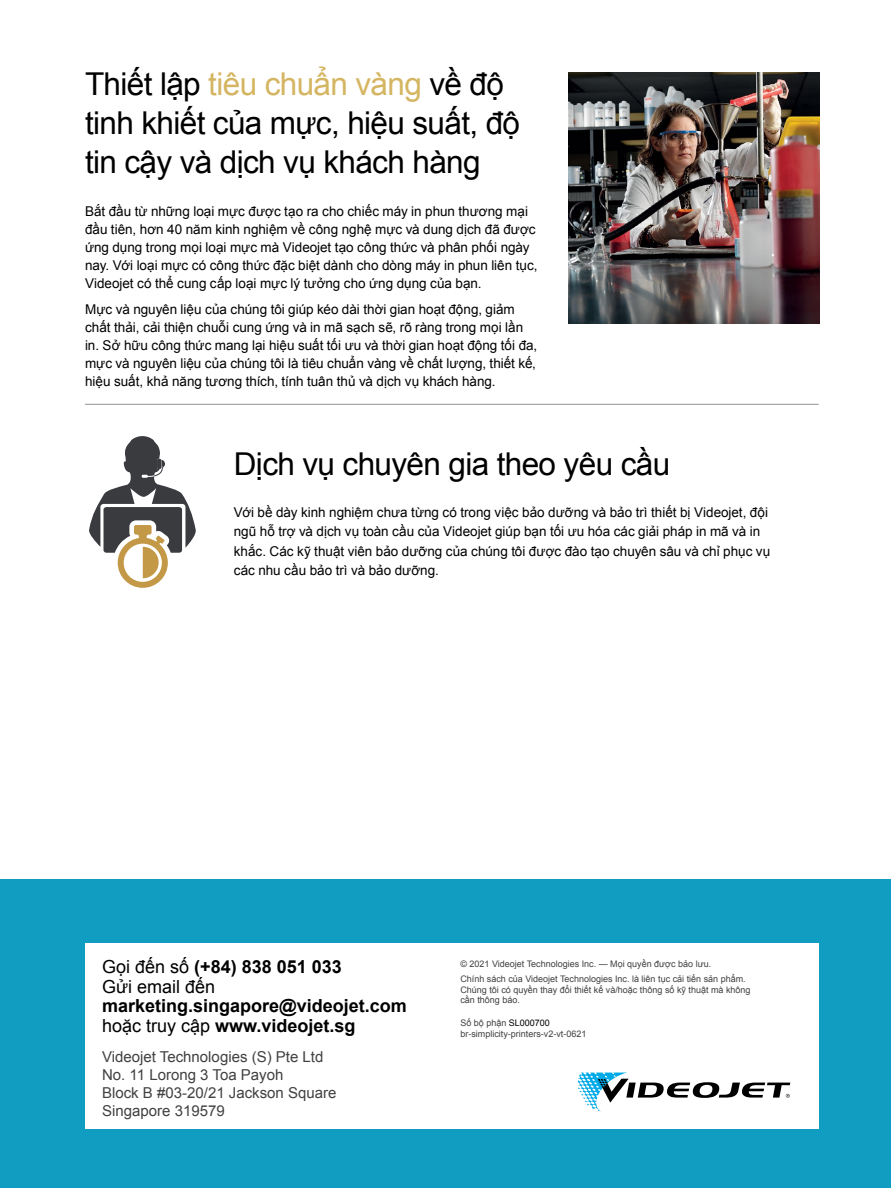
<style>
.page{position:relative;width:891px;height:1188px;background:#fff}
.page>*{position:absolute;margin:0;border:0;box-sizing:border-box;transform-origin:0 0}
.t1{font:31.5px/39px "Arial";letter-spacing:-.02em;color:#000}
.t2{font:700 18px/19.5px "Arial";color:#000}
.t3{font:18px/19.5px "Arial";color:#000}
.t4{font:15px/18px "Arial";color:#414042}
.t5{font:13.5px/18px "Arial";color:#000}
.t6{font:9px/14.7px "Arial";color:#414042}
.s1{color:#d4b561}
.s2{font-weight:700}
.s3{font-weight:400}
.s4{color:#000}
</style>
<div class="page">
<div style="left:0;top:880px;width:891px;height:308px;background:#109dc1"></div>
<div style="left:85px;top:943px;width:734px;height:185px;background:#fff"></div>
<svg style="left:578px;top:1073px;width:212px;height:38px"></svg>
<img style="left:568px;top:72px;width:252px;height:252px">
<svg style="left:89px;top:436px;width:107px;height:152px"></svg>
<hr style="left:85px;top:404px;width:734px;height:1px;background:#939598">
<h1 class="t1" style="left:85px;top:65px;width:437px">Thiết lập <span class="s1">tiêu chuẩn vàng</span> về độ tinh khiết của mực, hiệu suất, độ tin cậy và dịch vụ khách hàng</h1>
<p class="t5" style="left:85px;top:202px;width:454px">Bắt đầu từ những loại mực được tạo ra cho chiếc máy in phun thương mại đầu tiên, hơn 40 năm kinh nghiệm về công nghệ mực và dung dịch đã được ứng dụng trong mọi loại mực mà Videojet tạo công thức và phân phối ngày nay. Với loại mực có công thức đặc biệt dành cho dòng máy in phun liên tục, Videojet có thể cung cấp loại mực lý tưởng cho ứng dụng của bạn.</p>
<p class="t5" style="left:85px;top:301px;width:454px">Mực và nguyên liệu của chúng tôi giúp kéo dài thời gian hoạt động, giảm chất thải, cải thiện chuỗi cung ứng và in mã sạch sẽ, rõ ràng trong mọi lần in. Sở hữu công thức mang lại hiệu suất tối ưu và thời gian hoạt động tối đa, mực và nguyên liệu của chúng tôi là tiêu chuẩn vàng về chất lượng, thiết kế, hiệu suất, khả năng tương thích, tính tuân thủ và dịch vụ khách hàng.</p>
<h1 class="t1" style="left:234px;top:444px;width:438px">Dịch vụ chuyên gia theo yêu cầu</h1>
<p class="t5" style="left:234px;top:502px;width:536px;line-height:19.5px">Với bề dày kinh nghiệm chưa từng có trong việc bảo dưỡng và bảo trì thiết bị Videojet, đội ngũ hỗ trợ và dịch vụ toàn cầu của Videojet giúp bạn tối ưu hóa các giải pháp in mã và in khắc. Các kỹ thuật viên bảo dưỡng của chúng tôi được đào tạo chuyên sâu và chỉ phục vụ các nhu cầu bảo trì và bảo dưỡng.</p>
<h2 class="t3" style="left:102px;top:957px;width:241px">Gọi đến số <span class="s2">(+84) 838 051 033<br></span>Gửi email đến</h2>
<h2 class="t2" style="left:102px;top:997px;width:306px">marketing.singapore@videojet.com <span class="s3">hoặc truy cập</span> www.videojet.sg</h2>
<p class="t4" style="left:102px;top:1048px;width:236px">Videojet Technologies (S) Pte Ltd<br>No. 11 Lorong 3 Toa Payoh<br>Block B #03-20/21 Jackson Square<br>Singapore 319579</p>
<p class="t6" style="left:460px;top:957px;width:287px">© 2021 Videojet Technologies Inc. — Mọi quyền được bảo lưu.<br>Chính sách của Videojet Technologies Inc. là liên tục cải tiến sản phẩm.</p>
<p class="t6" style="left:460px;top:984px;width:292px;line-height:10.5px">Chúng tôi có quyền thay đổi thiết kế và/hoặc thông số kỹ thuật mà không cần thông báo.</p>
<p class="t6" style="left:460px;top:1017px;width:128px;line-height:11.7px">Số bộ phận <span class="s4">SL000700 </span>br-simplicity-printers-v2-vt-0621</p>
</div>
